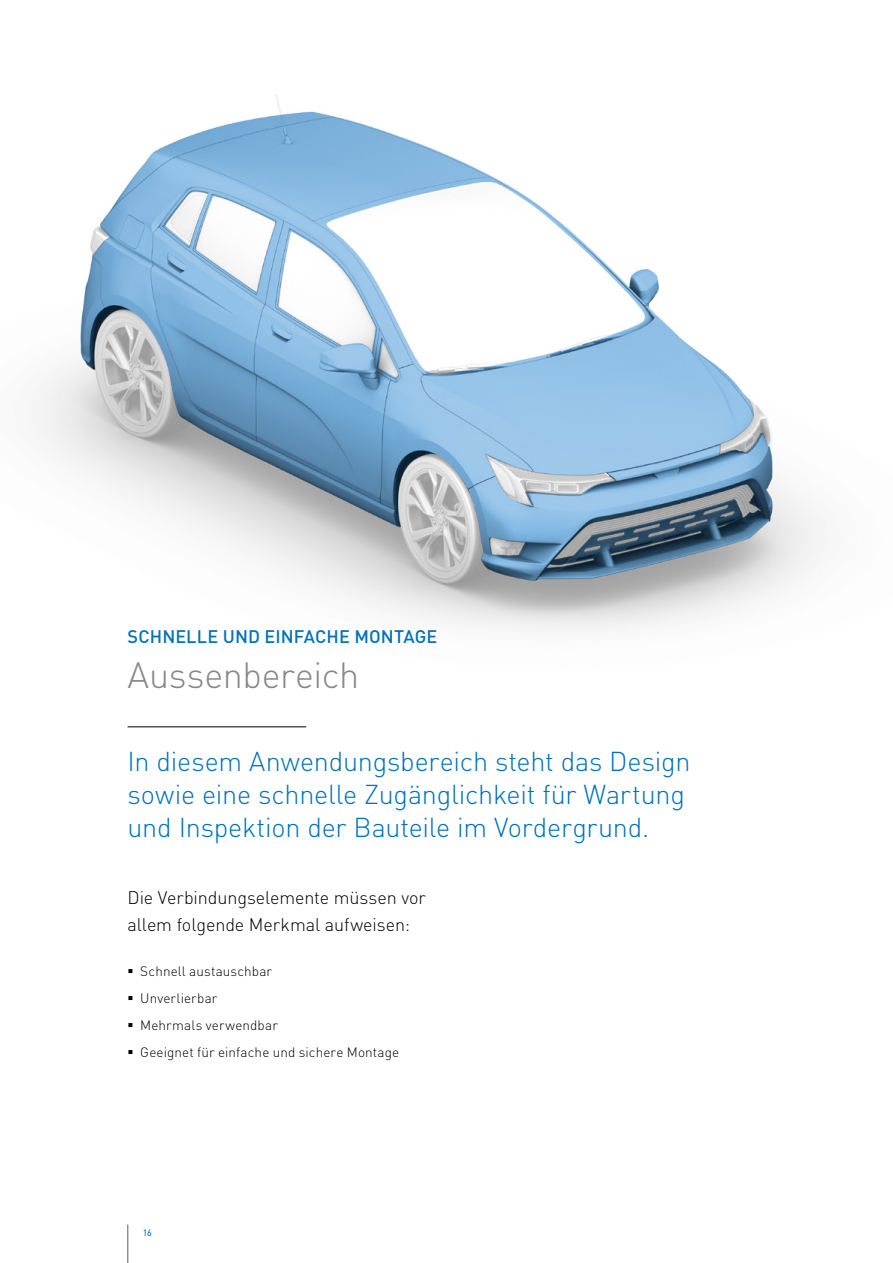
<style>
.page{position:relative;width:893px;height:1263px;background:#fff}
.page>*{position:absolute;margin:0;border:0;box-sizing:border-box;transform-origin:0 0}
.t1{font:300 36px "DINOT";letter-spacing:-.01em;color:#878787}
.t2{font:300 27px/33px "DINOT";letter-spacing:-.01em;color:#0072bb}
.t3{font:300 18px/27px "DINOT";letter-spacing:-.005em;color:#000}
.t4{font:500 18px "DINOT";letter-spacing:.005em;color:#0072bb}
.t5{font:300 13.5px "DINOT";letter-spacing:.01em;color:#000}
.t6{font:300 9px "DINOT";color:#0072bb}
</style>
<div class="page">
<img style="left:33px;top:95px;width:790px;height:535px">
<hr style="left:127px;top:1225px;width:1px;height:38px;background:#878787">
<hr style="left:128px;top:726px;width:178px;height:1px;background:#000">
<p class="t4" style="left:128px;top:624px;width:311px">SCHNELLE UND EINFACHE MONTAGE</p>
<h1 class="t1" style="left:128px;top:650px;width:233px">Aussenbereich</h1>
<p class="t2" style="left:128px;top:743px;width:564px">In diesem Anwendungsbereich steht das Design sowie eine schnelle Zugänglichkeit für Wartung und Inspektion der Bauteile im Vordergrund.</p>
<p class="t3" style="left:128px;top:883px;width:300px">Die Verbindungselemente müssen vor allem folgende Merkmal aufweisen:</p>
<p class="t5" style="left:128px;top:962px;width:146px">▪ Schnell austauschbar</p>
<p class="t5" style="left:128px;top:989px;width:91px">▪ Unverlierbar</p>
<p class="t5" style="left:128px;top:1016px;width:152px">▪ Mehrmals verwendbar</p>
<p class="t5" style="left:128px;top:1043px;width:273px">▪ Geeignet für einfache und sichere Montage</p>
<p class="t6" style="left:143px;top:1227px;width:11px">16</p>
</div>
